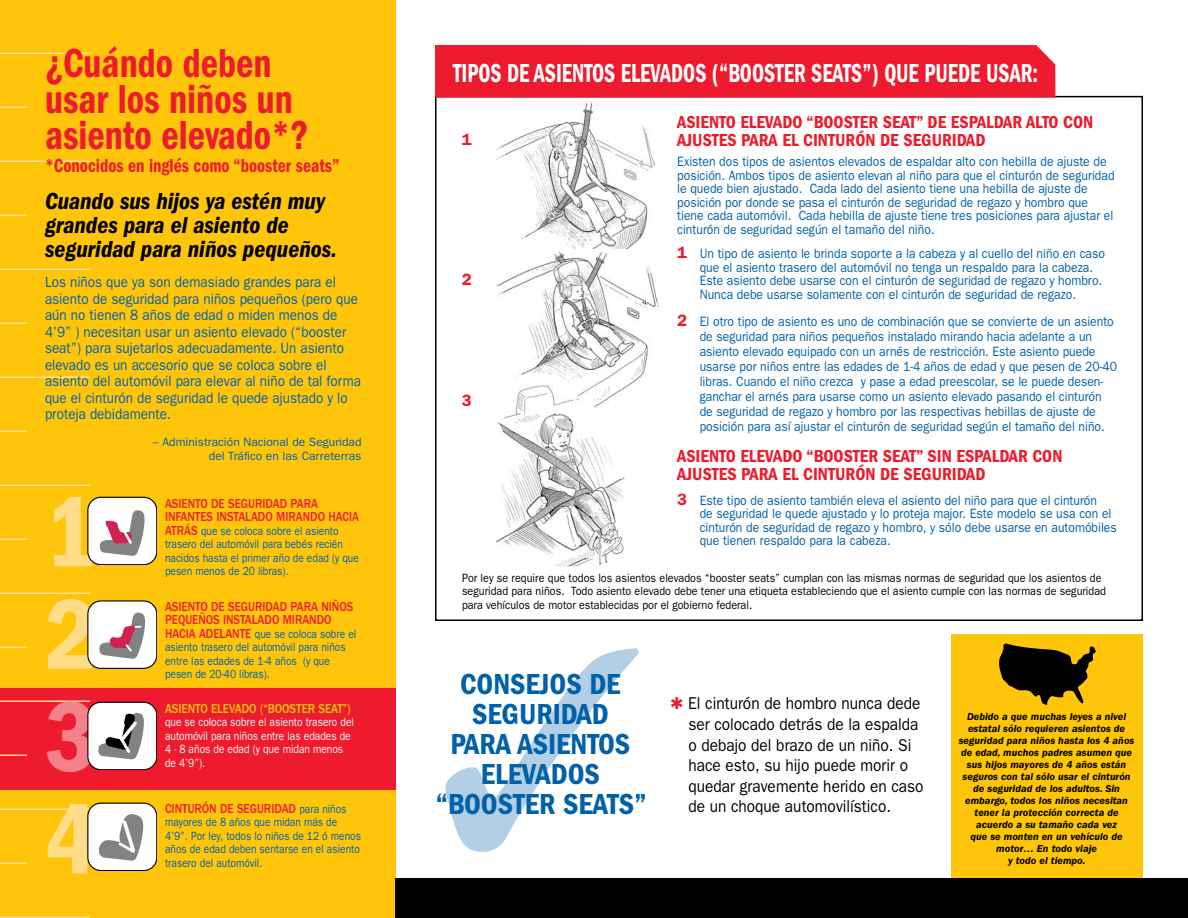
<style>
.page{position:relative;width:1188px;height:918px;background:#fff}
.page>*{position:absolute;margin:0;border:0;box-sizing:border-box;transform-origin:0 0}
.t1{font:600 condensed 102.9px/102.4px "Franklin Gothic";color:#fd8}
.t2{font:600 condensed 102.9px "Franklin Gothic";color:#f5828b}
.t3{font:600 condensed 42px/36px "Franklin Gothic";color:#ed1b2d;scale:.9 1}
.t4{font:600 condensed 30px/30px "Franklin Gothic";color:#0060a9;text-align:center}
.t5{font:600 condensed 27px "Franklin Gothic";color:#fff;scale:.8 1}
.t6{font:italic 600 condensed 24px/24px "Franklin Gothic";color:#000}
.t7{font:600 condensed 19.5px "Franklin Gothic";color:#ed1b2d;scale:.9 1}
.t8{font:600 condensed 18px "Franklin Gothic";color:#ed1b2d}
.t9{font:17.25px/20.5px "Franklin Gothic";color:#000;scale:.9 1}
.t10{font:600 16.5px "Franklin Gothic";color:#ed1b2d}
.t11{font:15px/16.5px "Franklin Gothic";color:#0060a9;scale:.9 1}
.t12{font:13.5px/13.5px "Franklin Gothic";color:#0060a9;scale:.9 1}
.t13{font:500 13.5px/13.5px "Franklin Gothic";color:#ed1b2d;scale:.85 1}
.t14{font:500 13.5px "Franklin Gothic";color:#ffc50b;scale:.85 1}
.t15{font:12px/13.5px "Franklin Gothic";color:#0060a9;scale:.85 1}
.t16{font:12px/13.5px "Franklin Gothic";color:#000;scale:.9 1}
.t17{font:12px/13.5px "Franklin Gothic";color:#fff;scale:.85 1}
.t18{font:12px/14.4px "Franklin Gothic";color:#0060a9;text-align:right}
.t19{font:italic 600 10.5px/12px "Franklin Gothic";color:#000;text-align:center}
.s1{font-weight:500;font-size:13.5px;color:#ed1b2d}
.s2{font-weight:400;font-size:12px;color:#0060a9}
.s3{font-weight:600;font-size:16.5px;color:#ed1b2d}
</style>
<div class="page">
<div style="left:952px;top:634px;width:191px;height:253px;background:#ffc50b"></div>
<img style="left:496px;top:102px;width:159px;height:147px">
<div style="left:0;top:0;width:396px;height:918px;background:#ffc50b"></div>
<div style="left:0;top:688px;width:396px;height:102px;background:#ed1b2d"></div>
<hr style="left:0;top:916px;width:90px;height:2px;background:#ffdf91">
<hr style="left:0;top:862px;width:27px;height:2px;background:#ffdf91">
<hr style="left:0;top:808px;width:90px;height:2px;background:#ffdf91">
<hr style="left:0;top:754px;width:27px;height:2px;background:#ffdf91">
<hr style="left:0;top:700px;width:90px;height:2px;background:#ffdf91">
<hr style="left:0;top:646px;width:27px;height:2px;background:#ffdf91">
<hr style="left:0;top:592px;width:90px;height:2px;background:#ffdf91">
<hr style="left:0;top:538px;width:27px;height:2px;background:#ffdf91">
<hr style="left:0;top:484px;width:90px;height:2px;background:#ffdf91">
<hr style="left:0;top:430px;width:27px;height:2px;background:#ffdf91">
<hr style="left:0;top:376px;width:90px;height:2px;background:#ffdf91">
<hr style="left:0;top:322px;width:27px;height:2px;background:#ffdf91">
<hr style="left:0;top:268px;width:90px;height:2px;background:#ffdf91">
<hr style="left:0;top:214px;width:27px;height:2px;background:#ffdf91">
<hr style="left:0;top:160px;width:90px;height:2px;background:#ffdf91">
<hr style="left:0;top:106px;width:27px;height:2px;background:#ffdf91">
<hr style="left:0;top:52px;width:90px;height:2px;background:#ffdf91">
<div style="left:88px;top:497px;width:69px;height:68px;background:#fff;border-radius:13px"></div>
<div style="left:87px;top:497px;width:70px;height:68px;border:1px solid #000;border-radius:13px"></div>
<svg style="left:100px;top:510px;width:45px;height:46px"></svg>
<div style="left:88px;top:601px;width:69px;height:67px;background:#fff;border-radius:13px"></div>
<div style="left:87px;top:600px;width:70px;height:69px;border:1px solid #000;border-radius:13px"></div>
<svg style="left:99px;top:612px;width:47px;height:47px"></svg>
<div style="left:88px;top:702px;width:69px;height:68px;background:#fff;border-radius:13px"></div>
<div style="left:87px;top:702px;width:70px;height:68px;border:1px solid #000;border-radius:13px"></div>
<svg style="left:98px;top:712px;width:46px;height:47px"></svg>
<div style="left:88px;top:803px;width:69px;height:68px;background:#fff;border-radius:13px"></div>
<div style="left:87px;top:803px;width:70px;height:68px;border:1px solid #000;border-radius:13px"></div>
<svg style="left:98px;top:814px;width:46px;height:47px"></svg>
<div style="left:435px;top:45px;width:620px;height:53px;background:#ed1b2d"></div>
<img style="left:496px;top:251px;width:163px;height:137px">
<img style="left:496px;top:382px;width:129px;height:184px">
<div style="left:395px;top:878px;width:793px;height:40px;background:#000"></div>
<svg style="left:999px;top:644px;width:97px;height:61px"></svg>
<h2 class="t3" style="left:45px;top:45px;width:294px">¿CUÁNDO DEBEN<br>USAR LOS NIÑOS UN<br>ASIENTO ELEVADO*?</h2>
<h3 class="t7" style="left:45px;top:154px;width:329px">*CONOCIDOS EN INGLÉS COMO “BOOSTER SEATS”</h3>
<h3 class="t6" style="left:45px;top:190px;width:294px">Cuando sus hijos ya estén muy grandes para el asiento de seguridad para niños pequeños.</h3>
<p class="t11" style="left:45px;top:274px;width:353px">Los niños que ya son demasiado grandes para el asiento de seguridad para niños pequeños (pero que aún no tienen 8 años de edad o miden menos de 4’9” ) necesitan usar un asiento elevado (“booster seat”) para sujetarlos adecuadamente. Un asiento elevado es un accesorio que se coloca sobre el asiento del automóvil para elevar al niño de tal forma que el cinturón de seguridad le quede ajustado y lo proteja debidamente.</p>
<p class="t18" style="left:153px;top:435px;width:210px">– Administración Nacional de Seguridad del Tráfico en las Carreterras</p>
<h1 class="t1" style="left:45px;top:481px;width:54px">1<br>2</h1>
<h1 class="t2" style="left:45px;top:678px;width:54px">3</h1>
<h1 class="t1" style="left:45px;top:789px;width:54px">4</h1>
<p class="t13" style="left:165px;top:497px;width:230px">ASIENTO DE SEGURIDAD PARA<br>INFANTES INSTALADO MIRANDO HACIA</p>
<p class="t15" style="left:165px;top:524px;width:230px"><span class="s1">ATRÁS</span> que se coloca sobre el asiento trasero del automóvil para bebés recién nacidos hasta el primer año de edad (y que pesen menos de 20 libras).</p>
<p class="t13" style="left:165px;top:600px;width:223px">ASIENTO DE SEGURIDAD PARA NIÑOS<br>PEQUEÑOS INSTALADO MIRANDO</p>
<p class="t15" style="left:165px;top:627px;width:227px"><span class="s1">HACIA ADELANTE</span> que se coloca sobre el asiento trasero del automóvil para niños entre las edades de 1-4 años (y que pesen de 20-40 libras).</p>
<p class="t14" style="left:165px;top:701px;width:220px">ASIENTO ELEVADO (“BOOSTER SEAT”)</p>
<p class="t17" style="left:165px;top:716px;width:224px">que se coloca sobre el asiento trasero del automóvil para niños entre las edades de<br>4 - 8 años de edad (y que midan menos de 4’9”).</p>
<p class="t13" style="left:165px;top:801px;width:215px">CINTURÓN DE SEGURIDAD <span class="s2">para niños</span></p>
<p class="t15" style="left:165px;top:815px;width:232px">mayores de 8 años que midan más de 4’9”. Por ley, todos lo niños de 12 ó menos años de edad deben sentarse en el asiento trasero del automóvil.</p>
<h3 class="t5" style="left:453px;top:57px;width:733px">TIPOS DE ASIENTOS ELEVADOS (“BOOSTER SEATS”) QUE PUEDE USAR:</h3>
<h3 class="t8" style="left:677px;top:112px;width:10px">ASIEN</h3>
<h3 class="t8" style="left:719px;top:112px;width:31px">TO ELEVADO</h3>
<h3 class="t8" style="left:806px;top:112px;width:19px">“BOOS</h3>
<h3 class="t8" style="left:853px;top:112px;width:108px">TERSEAT” DEESPALDAR</h3>
<h3 class="t8" style="left:1026px;top:112px;width:48px">ALTOCON</h3>
<h3 class="t8" style="left:677px;top:130px;width:74px">AJUSTES PARA</h3>
<h3 class="t8" style="left:782px;top:130px;width:170px">EL CINTURÓN DE SEGURIDAD</h3>
<p class="t12" style="left:677px;top:155px;width:487px">Existen dos tipos de asientos elevados de espaldar alto con hebilla de ajuste de posición. Ambos tipos de asiento elevan al niño para que el cinturón de seguridad le quede bien ajustado. Cada lado del asiento tiene una hebilla de ajuste de posición por donde se pasa el cinturón de seguridad de regazo y hombro que tiene cada automóvil. Cada hebilla de ajuste tiene tres posiciones para ajustar el cinturón de seguridad según el tamaño del niño.</p>
<p class="t12" style="left:700px;top:247px;width:452px;text-indent:-22px"><span class="s3">1</span> Un tipo de asiento le brinda soporte a la cabeza y al cuello del niño en caso que el asiento trasero del automóvil no tenga un respaldo para la cabeza.<br>Este asiento debe usarse con el cinturón de seguridad de regazo y hombro.<br>Nunca debe usarse solamente con el cinturón de seguridad de regazo.</p>
<p class="t12" style="left:700px;top:314px;width:465px;line-height:15px;text-indent:-22px"><span class="s3">2</span> El otro tipo de asiento es uno de combinación que se convierte de un asiento de seguridad para niños pequeños instalado mirando hacia adelante a un asiento elevado equipado con un arnés de restricción. Este asiento puede usarse por niños entre las edades de 1-4 años de edad y que pesen de 20-40 libras. Cuando el niño crezca y pase a edad preescolar, se le puede desen&shy;ganchar el arnés para usarse como un asiento elevado pasando el cinturón de seguridad de regazo y hombro por las respectivas hebillas de ajuste de posición para así ajustar el cinturón de seguridad según el tamaño del niño.</p>
<h3 class="t8" style="left:677px;top:446px;width:10px">ASIEN</h3>
<h3 class="t8" style="left:719px;top:446px;width:31px">TO ELEVADO</h3>
<h3 class="t8" style="left:806px;top:446px;width:19px">“BOOS</h3>
<h3 class="t8" style="left:853px;top:446px;width:114px">TERSEAT” SIN ESPALDAR</h3>
<h3 class="t8" style="left:1032px;top:446px;width:11px">CON</h3>
<h3 class="t8" style="left:677px;top:464px;width:74px">AJUSTES PARA</h3>
<h3 class="t8" style="left:782px;top:464px;width:170px">EL CINTURÓN DE SEGURIDAD</h3>
<p class="t12" style="left:700px;top:494px;width:465px;text-indent:-22px"><span class="s3">3</span> Este tipo de asiento también eleva el asiento del niño para que el cinturón<br>de seguridad le quede ajustado y lo proteja major. Este modelo se usa con el cinturón de seguridad de regazo y hombro, y sólo debe usarse en automóbiles que tienen respaldo para la cabeza.</p>
<p class="t16" style="left:462px;top:571px;width:717px">Por ley se require que todos los asientos elevados “booster seats” cumplan con las mismas normas de seguridad que los asientos de seguridad para niños. Todo asiento elevado debe tener una etiqueta estableciendo que el asiento cumple con las normas de seguridad para vehículos de motor establecidas por el gobierno federal.</p>
<p class="t10" style="left:462px;top:129px;width:11px">1</p>
<p class="t10" style="left:462px;top:269px;width:11px">2</p>
<p class="t10" style="left:462px;top:391px;width:11px">3</p>
<h3 class="t4" style="left:435px;top:669px;width:213px">CONSEJOS DE<br>SEGURIDAD<br>PARA ASIENTOS<br>ELEVADOS “BOOSTER SEATS”</h3>
<p class="t9" style="left:688px;top:693px;width:263px">El cinturón de hombro nunca dede ser colocado detrás de la espalda o debajo del brazo de un niño. Si hace esto, su hijo puede morir o quedar gravemente herido en caso de un choque automovilístico.</p>
<p class="t19" style="left:959px;top:710px;width:177px">Debido a que muchas leyes a nivel estatal sólo requieren asientos de seguridad para niños hasta los 4 años de edad, muchos padres asumen que sus hijos mayores de 4 años están seguros con tal sólo usar el cinturón de seguridad de los adultos. Sin embargo, todos los niños necesitan tener la protección correcta de acuerdo a su tamaño cada vez<br>que se monten en un vehículo de motor… En todo viaje<br>y todo el tiempo.</p>
</div>
